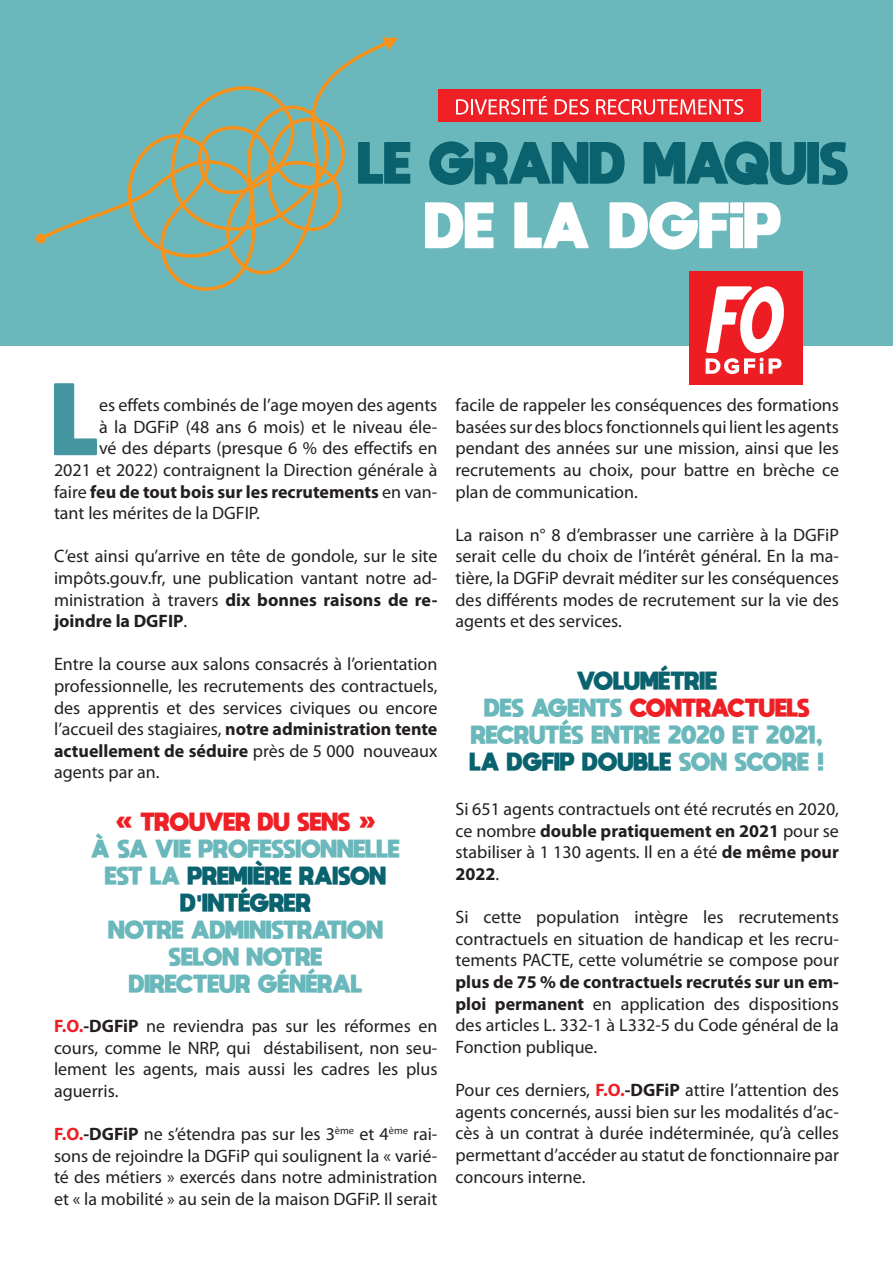
<style>
.page{position:relative;width:893px;height:1263px;background:#fff}
.page>*{position:absolute;margin:0;border:0;box-sizing:border-box;transform-origin:0 0}
.t1{font:800 72px "moon get";color:#4596a0}
.t2{font:18px/21.6px "Myriad Pro";color:#231f20;text-align:justify}
.t3{font:800 18px "moon get";color:#6ab8bb}
.t4{font:800 18px "moon get";color:#0a626f}
.t5{font:700 18px "Myriad Pro";color:#231f20}
.t6{font:800 18px "moon get";color:#ee2026}
.s1{font-weight:400}
.s2{font-weight:700}
.s3{color:#6ab8bb}
.s4{font-weight:700;color:#ee2026}
</style>
<div class="page">
<div style="left:0;top:0;width:893px;height:346px;background:#6ab8bb"></div>
<svg style="left:47px;top:43px;width:335px;height:248px"></svg>
<svg style="left:382px;top:37px;width:16px;height:13px"></svg>
<svg style="left:35px;top:233px;width:12px;height:11px"></svg>
<svg style="left:358px;top:142px;width:52px;height:42px"></svg>
<svg style="left:429px;top:141px;width:196px;height:44px"></svg>
<svg style="left:644px;top:141px;width:204px;height:44px"></svg>
<svg style="left:425px;top:202px;width:68px;height:46px"></svg>
<svg style="left:514px;top:202px;width:75px;height:46px"></svg>
<svg style="left:609px;top:202px;width:172px;height:48px"></svg>
<div style="left:438px;top:89px;width:322px;height:33px;background:#ee2026"></div>
<svg style="left:456px;top:96px;width:91px;height:19px"></svg>
<svg style="left:555px;top:99px;width:34px;height:16px"></svg>
<svg style="left:596px;top:99px;width:147px;height:16px"></svg>
<div style="left:689px;top:271px;width:113px;height:114px;background:#ee1d23"></div>
<svg style="left:706px;top:286px;width:78px;height:88px"></svg>
<p class="t1" style="left:54px;top:374px;width:47px">L</p>
<p class="t2" style="left:99px;top:394px;width:340px">es effets combinés de l’age moyen des agents</p>
<p class="t2" style="left:99px;top:416px;width:340px">à la DGFiP (48 ans 6 mois) et le niveau éle-</p>
<p class="t2" style="left:99px;top:437px;width:340px">vé des départs (presque 6 % des effectifs en</p>
<p class="t2" style="left:54px;top:459px;width:385px">2021 et 2022) contraignent la Direction générale à</p>
<p class="t5" style="left:54px;top:480px;width:385px"><span class="s1">faire</span> feu de tout bois sur les recrutements <span class="s1">en van-</span></p>
<p class="t2" style="left:54px;top:502px;width:207px">tant les mérites de la DGFIP.</p>
<p class="t2" style="left:54px;top:545px;width:385px">C’est ainsi qu’arrive en tête de gondole, sur le site impôts.gouv.fr, une publication vantant notre ad&shy;ministration à travers <span class="s2">dix bonnes raisons de re&shy;joindre la DGFIP</span>.</p>
<p class="t2" style="left:54px;top:653px;width:385px">Entre la course aux salons consacrés à l’orientation professionnelle, les recrutements des contractuels, des apprentis et des services civiques ou encore l’accueil des stagiaires, <span class="s2">notre administration tente actuellement de séduire</span> près de 5 000 nouveaux agents par an.</p>
<p class="t6" style="left:115px;top:810px;width:262px">« TROUVER DU SENS »</p>
<p class="t3" style="left:92px;top:837px;width:310px">À SA VIE PROFESSIONNELLE</p>
<p class="t4" style="left:105px;top:864px;width:283px"><span class="s3">EST LA</span> PREMIÈRE RAISON</p>
<p class="t4" style="left:181px;top:891px;width:132px">D'INTÉGRER</p>
<p class="t3" style="left:108px;top:918px;width:276px">NOTRE ADMINISTRATION</p>
<p class="t3" style="left:169px;top:945px;width:155px">SELON NOTRE</p>
<p class="t3" style="left:129px;top:972px;width:235px">DIRECTEUR GÉNÉRAL</p>
<p class="t2" style="left:54px;top:1015px;width:385px"><span class="s4">F.O.</span><span class="s2">-DGFiP</span> ne reviendra pas sur les réformes en cours, comme le NRP, qui déstabilisent, non seu&shy;lement les agents, mais aussi les cadres les plus aguerris.</p>
<p class="t2" style="left:54px;top:1123px;width:385px"><span class="s4">F.O.</span><span class="s2">-DGFiP</span> ne s’étendra pas sur les 3<sup>ème</sup> et 4<sup>ème</sup> rai&shy;sons de rejoindre la DGFiP qui soulignent la « varié&shy;té des métiers » exercés dans notre administration et « la mobilité » au sein de la maison DGFiP. Il serait</p>
<p class="t2" style="left:455px;top:394px;width:385px">facile de rappeler les conséquences des formations basées sur des blocs fonctionnels qui lient les agents pendant des années sur une mission, ainsi que les recrutements au choix, pour battre en brèche ce plan de communication.</p>
<p class="t2" style="left:455px;top:524px;width:385px">La raison n° 8 d’embrasser une carrière à la DGFiP serait celle du choix de l’intérêt général. En la ma&shy;tière, la DGFiP devrait méditer sur les conséquences des différents modes de recrutement sur la vie des agents et des services.</p>
<p class="t4" style="left:577px;top:669px;width:141px">VOLUMÉTRIE</p>
<p class="t6" style="left:484px;top:696px;width:327px"><span class="s3">DES AGENTS</span> CONTRACTUELS</p>
<p class="t3" style="left:471px;top:723px;width:353px">RECRUTÉS ENTRE 2020 ET 2021,</p>
<p class="t4" style="left:470px;top:750px;width:356px">LA DGFIP DOUBLE <span class="s3">SON SCORE !</span></p>
<p class="t2" style="left:455px;top:798px;width:385px">Si 651 agents contractuels ont été recrutés en 2020, ce nombre <span class="s2">double pratiquement en 2021</span> pour se stabiliser à 1 130 agents. Il en a été <span class="s2">de même pour 2022</span>.</p>
<p class="t2" style="left:455px;top:906px;width:385px">Si cette population intègre les recrutements contractuels en situation de handicap et les recru&shy;tements PACTE, cette volumétrie se compose pour <span class="s2">plus de 75 % de contractuels recrutés sur un em&shy;ploi permanent</span> en application des dispositions des articles L. 332-1 à L332-5 du Code général de la Fonction publique.</p>
<p class="t2" style="left:455px;top:1079px;width:385px">Pour ces derniers, <span class="s4">F.O.</span><span class="s2">-DGFiP</span> attire l’attention des agents concernés, aussi bien sur les modalités d’ac&shy;cès à un contrat à durée indéterminée, qu’à celles permettant d’accéder au statut de fonctionnaire par concours interne.</p>
</div>
